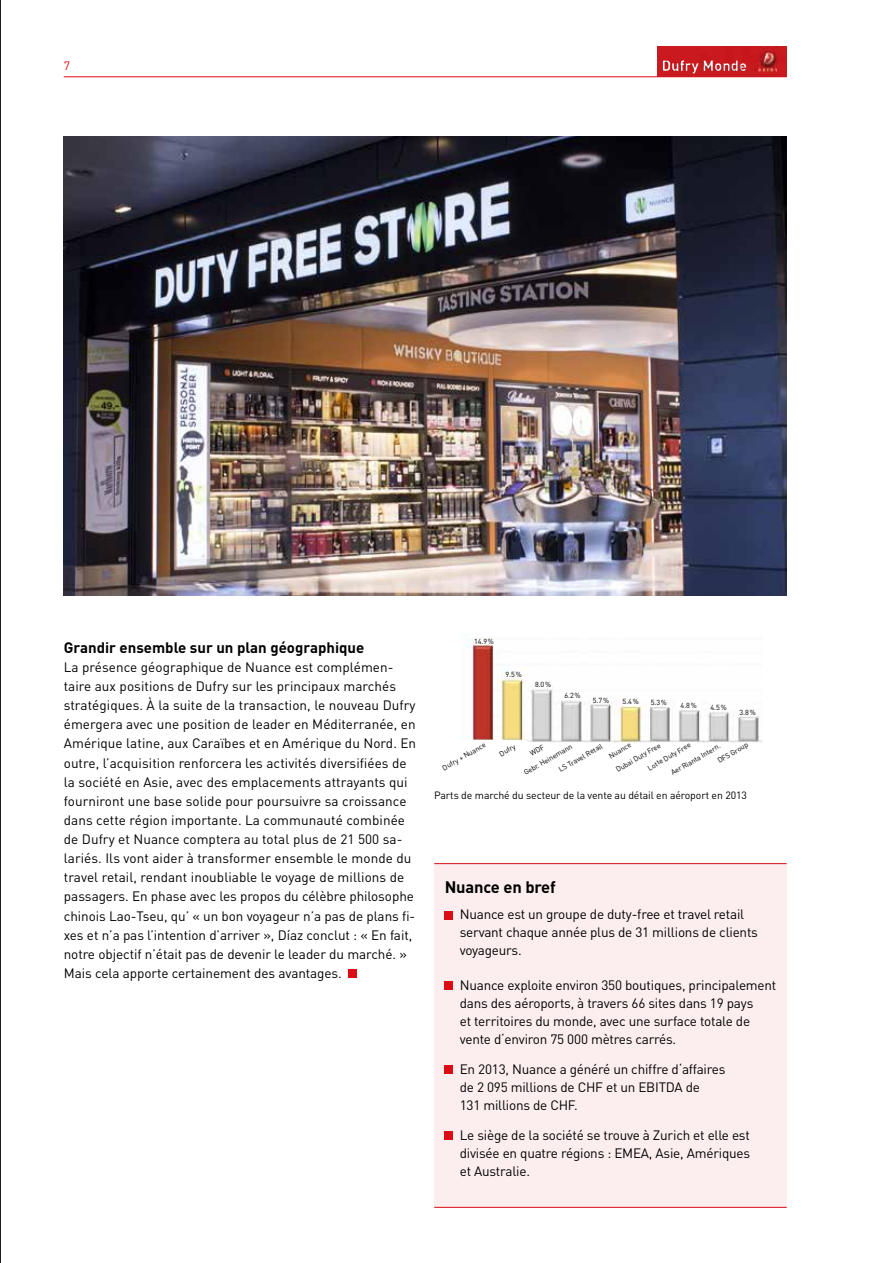
<style>
.page{position:relative;width:893px;height:1263px;background:#fff}
.page>*{position:absolute;margin:0;border:0;box-sizing:border-box;transform-origin:0 0}
.t1{font:700 16.5px "DIN";letter-spacing:-.01em;color:#000}
.t2{font:700 15px "DIN";color:#000}
.t3{font:700 14.7px "DIN";color:#fff}
.t4{font:13.5px/19.2px "DIN";letter-spacing:-.005em;color:#000}
.t5{font:12px "DIN";color:#dc0c15}
.t6{font:10.5px "DIN";letter-spacing:-.01em;color:#000}
.t7{font:7.35px/13.4px "DIN";color:#000}
</style>
<div class="page">
<hr style="left:64px;top:76px;width:723px;height:1px;background:#dc0c15">
<div style="left:434px;top:863px;width:353px;height:345px;background:#fceeef"></div>
<div style="left:445px;top:911px;width:8px;height:8px;background:#dc0c15"></div>
<div style="left:445px;top:981px;width:8px;height:8px;background:#dc0c15"></div>
<div style="left:445px;top:1065px;width:8px;height:8px;background:#dc0c15"></div>
<div style="left:445px;top:1131px;width:8px;height:8px;background:#dc0c15"></div>
<hr style="left:434px;top:863px;width:353px;height:1px;background:#dc0c15">
<hr style="left:434px;top:1207px;width:353px;height:1px;background:#dc0c15">
<img style="left:462px;top:640px;width:300px;height:103px">
<img style="left:657px;top:47px;width:130px;height:30px">
<div style="left:662px;top:58px;width:87px;height:17px;background:#c61c1f"></div>
<div style="left:661px;top:58px;width:85px;height:17px;background:#000;opacity:.75"></div>
<img style="left:64px;top:136px;width:723px;height:459px">
<div style="left:348px;top:969px;width:9px;height:9px;background:#dc0c15"></div>
<hr style="left:0;top:0;width:1px;height:1263px;background:#000">
<p class="t5" style="left:64px;top:59px;width:8px">7</p>
<p class="t3" style="left:661px;top:56px;width:87px">Dufry Monde</p>
<p class="t2" style="left:64px;top:637px;width:302px">Grandir ensemble sur un plan géographique</p>
<p class="t4" style="left:64px;top:657px;width:354px">La présence géographique de Nuance est complémen&shy;taire aux positions de Dufry sur les principaux marchés stratégiques. À la suite de la transaction, le nouveau Dufry émergera avec une position de leader en Méditerranée, en Amérique latine, aux Caraïbes et en Amérique du Nord. En outre, l’acquisition renforcera les activités diversifiées de la société en Asie, avec des emplacements attrayants qui fourniront une base solide pour poursuivre sa croissance dans cette région importante. La communauté combinée de Dufry et Nuance comptera au total plus de 21 500 sa&shy;lariés. Ils vont aider à transformer ensemble le monde du travel retail, rendant inoubliable le voyage de millions de passagers. En phase avec les propos du célèbre philosophe chinois Lao-Tseu, qu’ « un bon voyageur n’a pas de plans fi&shy;xes et n’a pas l’intention d’arriver », Díaz conclut : « En fait, notre objectif n’était pas de devenir le leader du marché. » Mais cela apporte certainement des avantages.</p>
<p class="t7" style="left:474px;top:634px;width:21px">14.9%</p>
<p class="t7" style="left:506px;top:668px;width:18px">9.5%</p>
<p class="t7" style="left:535px;top:677px;width:18px">8.0%</p>
<p class="t7" style="left:564px;top:689px;width:18px">6.2%</p>
<p class="t7" style="left:593px;top:693px;width:18px">5.7%</p>
<p class="t7" style="left:623px;top:694px;width:18px">5.4%</p>
<p class="t7" style="left:651px;top:696px;width:18px">5.3%</p>
<p class="t7" style="left:681px;top:698px;width:18px">4.8%</p>
<p class="t7" style="left:710px;top:701px;width:18px">4.5%</p>
<p class="t7" style="left:739px;top:705px;width:18px">3.8%</p>
<p class="t7" style="left:556px;top:764px;width:51px;rotate:-30deg">LS Travel Retail</p>
<p class="t7" style="left:606px;top:750px;width:26px;rotate:-30deg">Nuance</p>
<p class="t7" style="left:439px;top:762px;width:50px;rotate:-30deg">Dufry + Nuance</p>
<p class="t7" style="left:496px;top:748px;width:19px;rotate:-30deg">Dufry</p>
<p class="t7" style="left:514px;top:756px;width:56px;text-indent:15px;rotate:-30deg">WDF<br>Gebr. Heinemann</p>
<p class="t7" style="left:645px;top:762px;width:50px;rotate:-30deg">Lotte Duty Free</p>
<p class="t7" style="left:708px;top:744px;width:36px;text-indent:-46px;rotate:-30deg">Aer Rianta Intern.<br>DFS Group</p>
<p class="t7" style="left:613px;top:764px;width:52px;rotate:-30deg">Dubai Duty Free</p>
<p class="t6" style="left:434px;top:788px;width:314px">Parts de marché du secteur de la vente au détail en aéroport en 2013</p>
<p class="t1" style="left:445px;top:876px;width:113px">Nuance en bref</p>
<p class="t4" style="left:460px;top:905px;width:300px;line-height:18px">Nuance est un groupe de duty-free et travel retail servant chaque année plus de 31 millions de clients voyageurs.</p>
<p class="t4" style="left:460px;top:975px;width:318px;line-height:18px">Nuance exploite environ 350 boutiques, principalement dans des aéroports, à travers 66 sites dans 19 pays<br>et territoires du monde, avec une surface totale de vente d‘environ 75 000 mètres carrés.</p>
<p class="t4" style="left:460px;top:1059px;width:267px;line-height:18px">En 2013, Nuance a généré un chiffre d‘affaires de 2 095 millions de CHF et un EBITDA de<br>131 millions de CHF.</p>
<p class="t4" style="left:460px;top:1125px;width:292px;line-height:18px;text-align:justify">Le siège de la société se trouve à Zurich et elle est divisée en quatre régions : EMEA, Asie, Amériques et Australie.</p>
</div>
